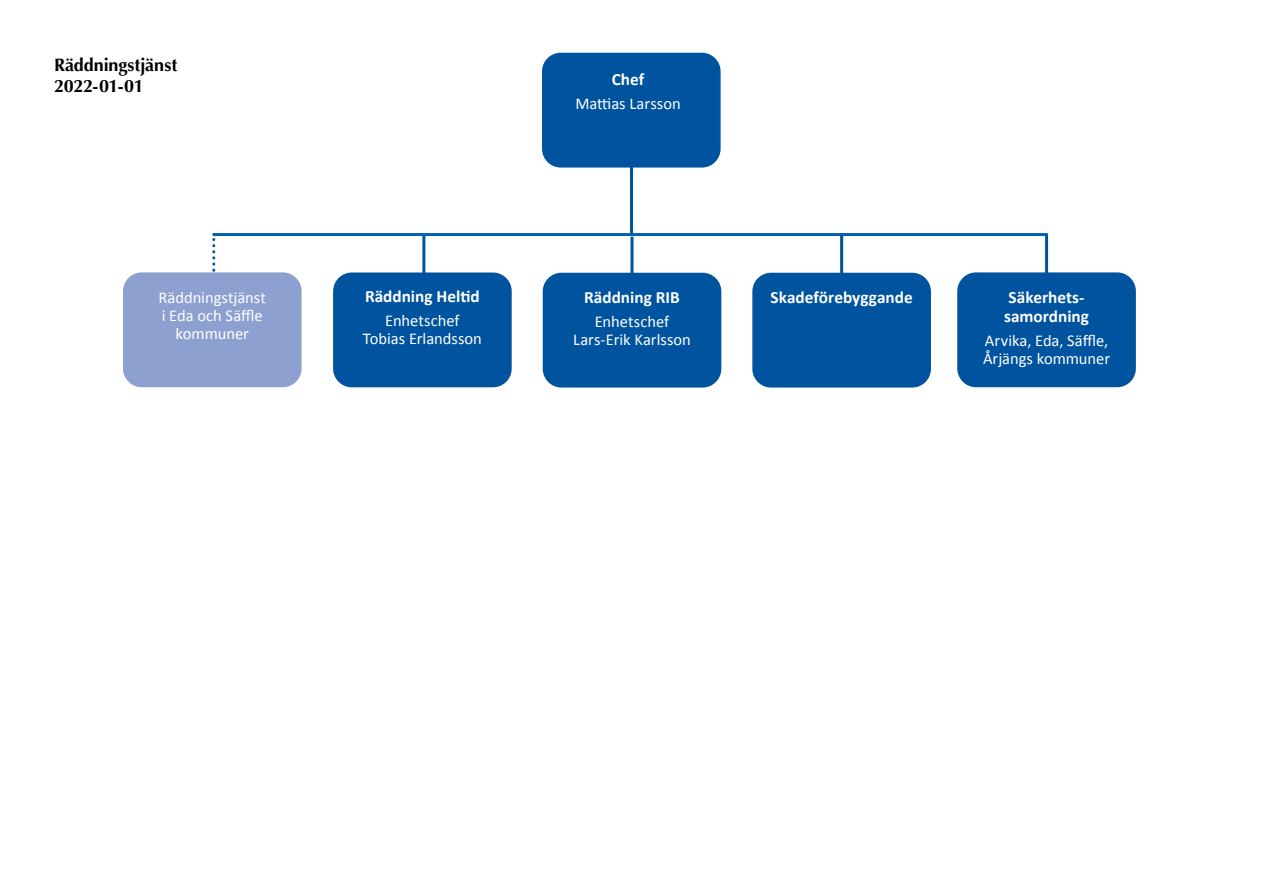
<style>
.page{position:relative;width:1263px;height:893px;background:#fff}
.page>*{position:absolute;margin:0;border:0;box-sizing:border-box;transform-origin:0 0}
.Rubrik{font:700 18px "Optima";letter-spacing:-.01em;color:#000}
.Brödtext_rubrik_i_ru{font:700 17.25px "Calibri";color:#fff}
.Brödtext_text_i_ruto{font:16.5px "Calibri";color:#fff}
</style>
<div class="page">
<hr style="left:630px;top:161px;width:3px;height:72px;background:#00539e">
<hr style="left:1045px;top:233px;width:3px;height:115px;background:#00539e">
<hr style="left:630px;top:237px;width:3px;height:71px;background:#00539e">
<svg style="left:212px;top:233px;width:3px;height:39px"></svg>
<hr style="left:422px;top:236px;width:3px;height:131px;background:#00539e">
<div style="left:958px;top:273px;width:177px;height:113px;background:#00539e;border-radius:18px"></div>
<div style="left:957px;top:272px;width:179px;height:115px;border:2px solid #00539e;border-radius:18px"></div>
<div style="left:543px;top:273px;width:177px;height:114px;background:#00539e;border-radius:18px"></div>
<div style="left:543px;top:273px;width:178px;height:115px;border:2px solid #00539e;border-radius:18px"></div>
<div style="left:334px;top:273px;width:177px;height:114px;background:#00539e;border-radius:18px"></div>
<div style="left:333px;top:272px;width:179px;height:115px;border:2px solid #00539e;border-radius:18px"></div>
<div style="left:124px;top:273px;width:177px;height:113px;background:#8da0d0;border-radius:18px"></div>
<div style="left:123px;top:272px;width:179px;height:115px;border:2px solid #8da0d0;border-radius:18px"></div>
<div style="left:543px;top:53px;width:177px;height:114px;background:#00539e;border-radius:18px"></div>
<div style="left:542px;top:53px;width:179px;height:115px;border:2px solid #00539e;border-radius:18px"></div>
<hr style="left:214px;top:233px;width:833px;height:3px;background:#0063af">
<hr style="left:840px;top:235px;width:3px;height:114px;background:#00539e">
<div style="left:753px;top:273px;width:177px;height:114px;background:#00539e;border-radius:18px"></div>
<div style="left:752px;top:273px;width:179px;height:115px;border:2px solid #00539e;border-radius:18px"></div>
<p class="Rubrik" style="left:54px;top:54px;width:125px">Räddningstjänst</p>
<p class="Rubrik" style="left:54px;top:76px;width:91px">2022-01-01</p>
<p class="Brödtext_text_i_ruto" style="left:159px;top:287px;width:109px">Räddningstjänst</p>
<p class="Brödtext_text_i_ruto" style="left:162px;top:305px;width:102px">i Eda och Säffle</p>
<p class="Brödtext_text_i_ruto" style="left:176px;top:323px;width:75px">kommuner</p>
<p class="Brödtext_rubrik_i_ru" style="left:365px;top:286px;width:116px">Räddning Heltid</p>
<p class="Brödtext_text_i_ruto" style="left:385px;top:311px;width:76px">Enhetschef</p>
<p class="Brödtext_text_i_ruto" style="left:363px;top:329px;width:121px">Tobias Erlandsson</p>
<p class="Brödtext_rubrik_i_ru" style="left:612px;top:69px;width:34px">Chef</p>
<p class="Brödtext_text_i_ruto" style="left:575px;top:93px;width:107px">Mattias Larsson</p>
<p class="Brödtext_rubrik_i_ru" style="left:584px;top:286px;width:97px">Räddning RIB</p>
<p class="Brödtext_text_i_ruto" style="left:595px;top:311px;width:76px">Enhetschef</p>
<p class="Brödtext_text_i_ruto" style="left:573px;top:329px;width:119px">Lars-Erik Karlsson</p>
<p class="Brödtext_rubrik_i_ru" style="left:770px;top:286px;width:144px">Skadeförebyggande</p>
<p class="Brödtext_rubrik_i_ru" style="left:1008px;top:286px;width:77px">Säkerhets-</p>
<p class="Brödtext_rubrik_i_ru" style="left:1004px;top:305px;width:87px">samordning</p>
<p class="Brödtext_text_i_ruto" style="left:985px;top:330px;width:125px">Arvika, Eda, Säffle,</p>
<p class="Brödtext_text_i_ruto" style="left:983px;top:348px;width:129px">Årjängs kommuner</p>
</div>
